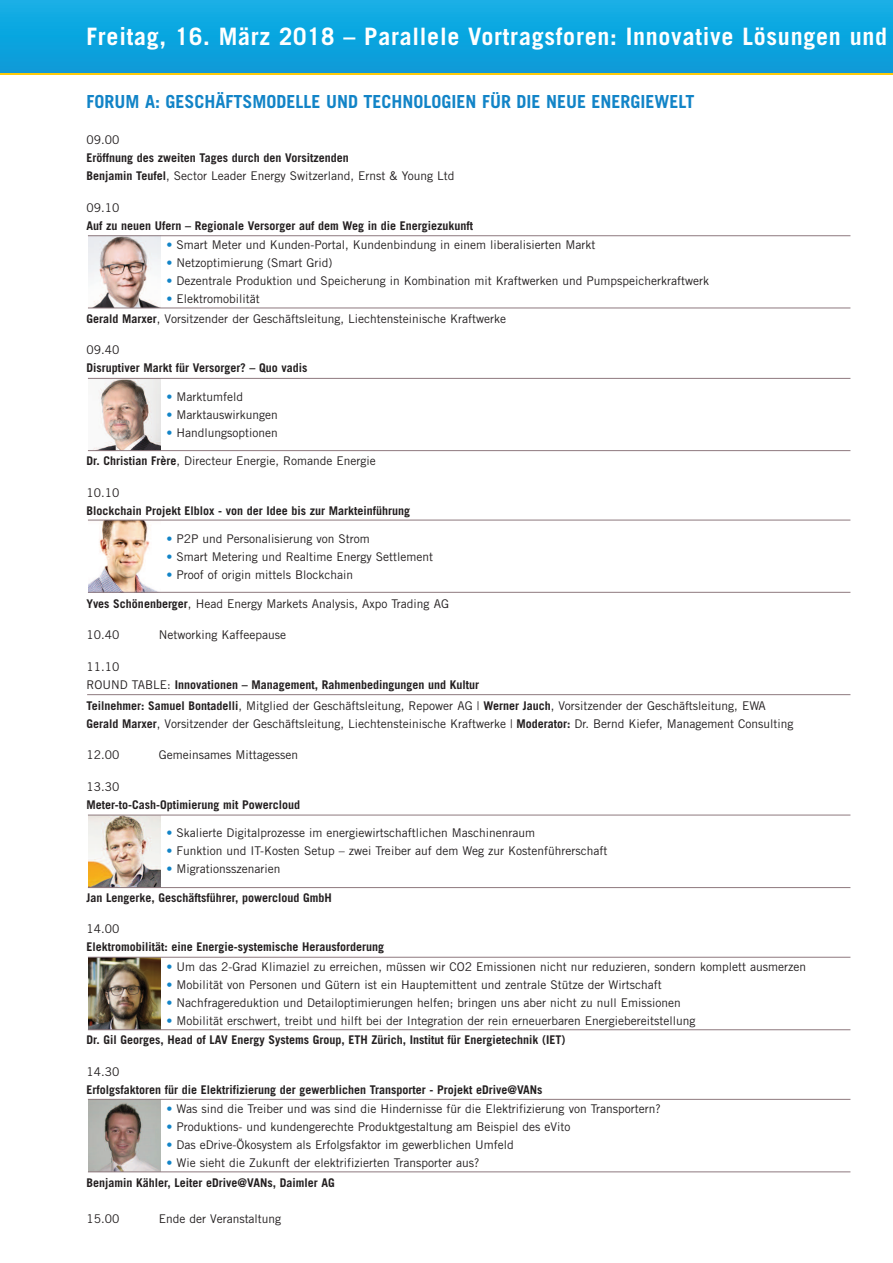
<style>
.page{position:relative;width:893px;height:1263px;background:#fff}
.page>*{position:absolute;margin:0;border:0;box-sizing:border-box;transform-origin:0 0}
.t1{font:700 24px "Trade Gothic";letter-spacing:.03em;color:#fff}
.t2{font:700 18px "Trade Gothic";color:#1284c7}
.t3{font:12px/19.5px "Trade Gothic";color:#231f20}
.t4{font:700 12px/18px "Trade Gothic";color:#231f20}
.s1{font-weight:400}
.s2{color:#1284c7}
.s3{font-weight:700}
</style>
<div class="page">
<div style="left:0;top:39px;width:893px;height:36px;background:linear-gradient(to right,#feca0a,#feca0a)"></div>
<div style="left:0;top:0;width:893px;height:72px;background:#0da6e0"></div>
<img style="left:93px;top:379px;width:67px;height:71px">
<hr style="left:88px;top:378px;width:762px;height:1px;background:#8e797e">
<hr style="left:88px;top:450px;width:762px;height:1px;background:#8e797e">
<img style="left:88px;top:816px;width:72px;height:71px">
<hr style="left:88px;top:815px;width:762px;height:1px;background:#8e797e">
<hr style="left:88px;top:887px;width:762px;height:1px;background:#8e797e">
<img style="left:88px;top:236px;width:72px;height:72px">
<hr style="left:88px;top:235px;width:762px;height:1px;background:#8e797e">
<hr style="left:88px;top:308px;width:762px;height:1px;background:#8e797e">
<img style="left:88px;top:521px;width:72px;height:71px">
<hr style="left:88px;top:520px;width:762px;height:1px;background:#8e797e">
<hr style="left:88px;top:592px;width:762px;height:1px;background:#8e797e">
<img style="left:88px;top:958px;width:72px;height:71px">
<hr style="left:88px;top:957px;width:762px;height:1px;background:#8e797e">
<hr style="left:88px;top:1029px;width:762px;height:1px;background:#8e797e">
<hr style="left:87px;top:694px;width:763px;height:1px;background:#8e797e">
<img style="left:88px;top:1100px;width:72px;height:71px">
<hr style="left:88px;top:1099px;width:762px;height:1px;background:#8e797e">
<hr style="left:88px;top:1171px;width:762px;height:1px;background:#8e797e">
<h1 class="t1" style="left:87px;top:22px;width:802px">Freitag, 16. März 2018 – Parallele Vortragsforen: Innovative Lösungen und</h1>
<h2 class="t2" style="left:87px;top:91px;width:610px">FORUM A: GESCHÄFTSMODELLE UND TECHNOLOGIEN FÜR DIE NEUE ENERGIEWELT</h2>
<p class="t3" style="left:87px;top:130px;width:34px">09.00</p>
<p class="t4" style="left:87px;top:149px;width:369px">Eröffnung des zweiten Tages durch den Vorsitzenden<br>Benjamin Teufel<span class="s1">, Sector Leader Energy Switzerland, Ernst &amp; Young Ltd</span></p>
<p class="t3" style="left:87px;top:197px;width:34px">09.10</p>
<p class="t4" style="left:87px;top:216px;width:388px">Auf zu neuen Ufern – Regionale Versorger auf dem Weg in die Energiezukunft</p>
<p class="t3" style="left:166px;top:235px;width:431px"><span class="s2">•</span> Smart Meter und Kunden-Portal, Kundenbindung in einem liberalisierten Markt</p>
<p class="t3" style="left:166px;top:253px;width:168px"><span class="s2">•</span> Netzoptimierung (Smart Grid)</p>
<p class="t3" style="left:166px;top:271px;width:544px"><span class="s2">•</span> Dezentrale Produktion und Speicherung in Kombination mit Kraftwerken und Pumpspeicherkraftwerk</p>
<p class="t3" style="left:87px;top:289px;width:421px;text-indent:80px"><span class="s2">•</span> Elektromobilität<br><span class="s3">Gerald Marxer</span>, Vorsitzender der Geschäftsleitung, Liechtensteinische Kraftwerke</p>
<p class="t3" style="left:87px;top:340px;width:34px">09.40</p>
<p class="t4" style="left:87px;top:359px;width:222px">Disruptiver Markt für Versorger? – Quo vadis</p>
<p class="t3" style="left:166px;top:386px;width:78px"><span class="s2">•</span> Marktumfeld</p>
<p class="t3" style="left:166px;top:404px;width:113px"><span class="s2">•</span> Marktauswirkungen</p>
<p class="t3" style="left:166px;top:422px;width:113px"><span class="s2">•</span> Handlungsoptionen</p>
<p class="t3" style="left:87px;top:451px;width:291px"><span class="s3">Dr. Christian Frère</span>, Directeur Energie, Romande Energie</p>
<p class="t3" style="left:87px;top:482px;width:34px">10.10</p>
<p class="t4" style="left:87px;top:501px;width:325px">Blockchain Projekt Elblox - von der Idee bis zur Markteinführung</p>
<p class="t3" style="left:166px;top:529px;width:205px"><span class="s2">•</span> P2P und Personalisierung von Strom</p>
<p class="t3" style="left:166px;top:547px;width:268px"><span class="s2">•</span> Smart Metering und Realtime Energy Settlement</p>
<p class="t3" style="left:166px;top:565px;width:188px"><span class="s2">•</span> Proof of origin mittels Blockchain</p>
<p class="t3" style="left:87px;top:593px;width:364px"><span class="s3">Yves Schönenberger</span>, Head Energy Markets Analysis, Axpo Trading AG</p>
<p class="t3" style="left:87px;top:625px;width:34px">10.40</p>
<p class="t3" style="left:159px;top:625px;width:129px">Networking Kaffeepause</p>
<p class="t4" style="left:87px;top:657px;width:394px"><span class="s1">11.10<br>ROUND TABLE:</span> Innovationen – Management, Rahmenbedingungen und Kultur</p>
<p class="t3" style="left:87px;top:696px;width:708px;line-height:18px"><span class="s3">Teilnehmer: Samuel Bontadelli</span>, Mitglied der Geschäftsleitung, Repower AG | <span class="s3">Werner Jauch</span>, Vorsitzender der Geschäftsleitung, EWA<br><span class="s3">Gerald Marxer</span>, Vorsitzender der Geschäftsleitung, Liechtensteinische Kraftwerke | <span class="s3">Moderator:</span> Dr. Bernd Kiefer, Management Consulting</p>
<p class="t3" style="left:87px;top:745px;width:34px">12.00</p>
<p class="t3" style="left:159px;top:745px;width:141px">Gemeinsames Mittagessen</p>
<p class="t3" style="left:87px;top:776px;width:34px">13.30</p>
<p class="t4" style="left:87px;top:795px;width:215px">Meter-to-Cash-Optimierung mit Powercloud</p>
<p class="t3" style="left:166px;top:823px;width:370px"><span class="s2">•</span> Skalierte Digitalprozesse im energiewirtschaftlichen Maschinenraum</p>
<p class="t3" style="left:166px;top:841px;width:443px"><span class="s2">•</span> Funktion und IT-Kosten Setup – zwei Treiber auf dem Weg zur Kostenführerschaft</p>
<p class="t3" style="left:166px;top:859px;width:115px"><span class="s2">•</span> Migrationsszenarien</p>
<p class="t4" style="left:87px;top:888px;width:247px">Jan Lengerke, Geschäftsführer, powercloud GmbH</p>
<p class="t3" style="left:87px;top:919px;width:34px">14.00</p>
<p class="t4" style="left:87px;top:938px;width:299px">Elektromobilität: eine Energie-systemische Herausforderung</p>
<p class="t3" style="left:166px;top:956px;width:641px"><span class="s2">•</span> Um das 2-Grad Klimaziel zu erreichen, müssen wir CO2 Emissionen nicht nur reduzieren, sondern komplett ausmerzen</p>
<p class="t3" style="left:166px;top:974px;width:497px"><span class="s2">•</span> Mobilität von Personen und Gütern ist ein Hauptemittent und zentrale Stütze der Wirtschaft</p>
<p class="t3" style="left:166px;top:992px;width:516px"><span class="s2">•</span> Nachfragereduktion und Detailoptimierungen helfen; bringen uns aber nicht zu null Emissionen</p>
<p class="t3" style="left:87px;top:1010px;width:610px;text-indent:80px"><span class="s2">•</span> Mobilität erschwert, treibt und hilft bei der Integration der rein erneuerbaren Energiebereitstellung<br><span class="s3">Dr. Gil Georges, Head of LAV Energy Systems Group, ETH Zürich, Institut für Energietechnik (IET)</span></p>
<p class="t3" style="left:87px;top:1061px;width:34px">14.30</p>
<p class="t4" style="left:87px;top:1080px;width:458px">Erfolgsfaktoren für die Elektrifizierung der gewerblichen Transporter - Projekt eDrive@VANs</p>
<p class="t3" style="left:166px;top:1099px;width:496px"><span class="s2">•</span> Was sind die Treiber und was sind die Hindernisse für die Elektrifizierung von Transportern?</p>
<p class="t3" style="left:166px;top:1117px;width:406px"><span class="s2">•</span> Produktions- und kundengerechte Produktgestaltung am Beispiel des eVito</p>
<p class="t3" style="left:166px;top:1135px;width:349px"><span class="s2">•</span> Das eDrive-Ökosystem als Erfolgsfaktor im gewerblichen Umfeld</p>
<p class="t3" style="left:87px;top:1153px;width:394px;text-indent:80px"><span class="s2">•</span> Wie sieht die Zukunft der elektrifizierten Transporter aus?<br><span class="s3">Benjamin Kähler, Leiter eDrive@VANs, Daimler AG</span></p>
<p class="t3" style="left:87px;top:1208px;width:34px">15.00</p>
<p class="t3" style="left:159px;top:1208px;width:124px">Ende der Veranstaltung</p>
</div>
